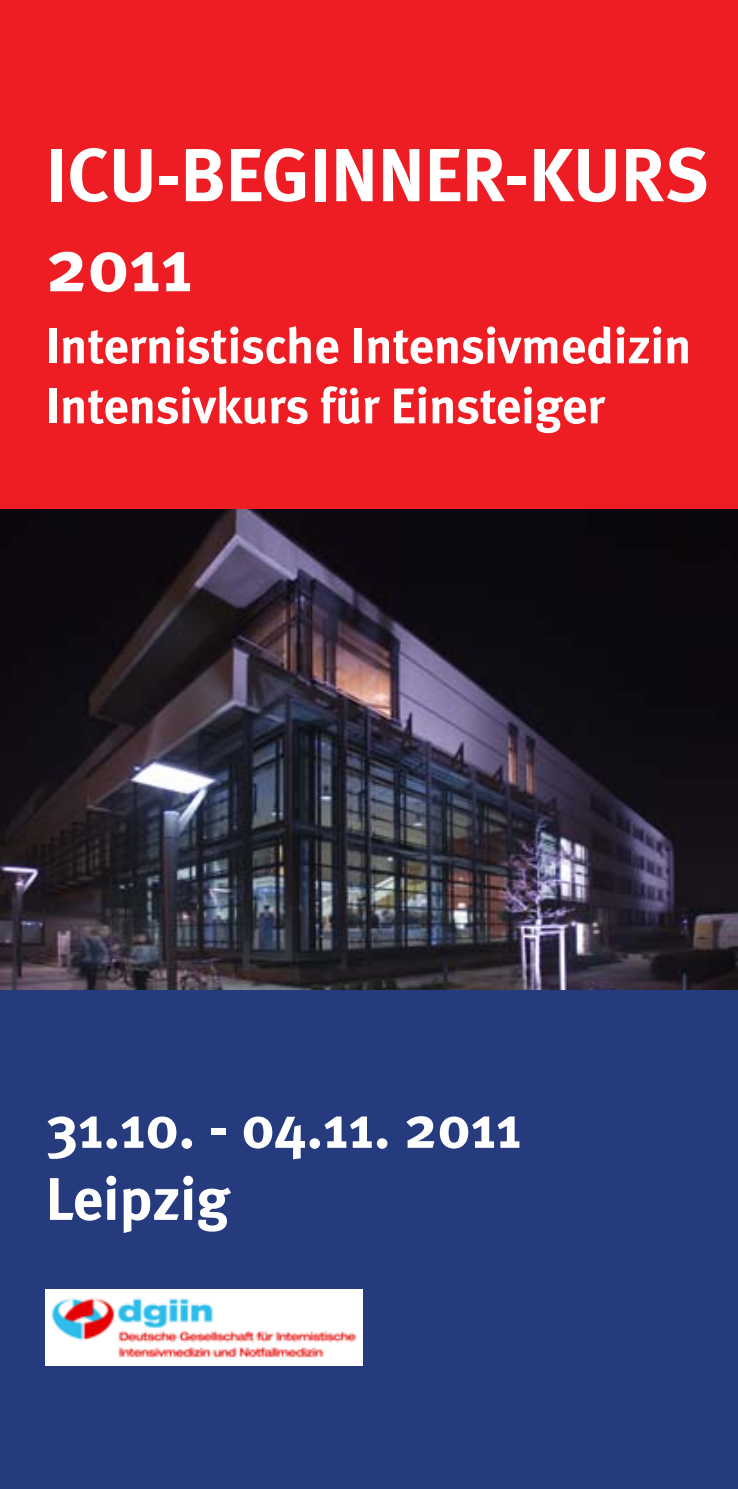
<style>
.page{position:relative;width:738px;height:1489px;background:#fff}
.page>*{position:absolute;margin:0;border:0;box-sizing:border-box;transform-origin:0 0}
.t1{font:700 75px/90px "Meta";color:#fff}
.t2{font:700 60px/72px "Meta";color:#fff}
.t3{font:700 50px/60px "Meta";color:#fff}
</style>
<div class="page">
<img style="left:0;top:508px;width:737px;height:482px">
<div style="left:0;top:0;width:737px;height:508px;background:#ee1d23"></div>
<div style="left:0;top:990px;width:737px;height:498px;background:#263b7d"></div>
<img style="left:46px;top:1289px;width:316px;height:76px">
<h1 class="t1" style="left:46px;top:129px;width:663px">ICU-BEGINNER-KURS<br>2011</h1>
<p class="t3" style="left:46px;top:315px;width:646px">Internistische Intensivmedizin<br>Intensivkurs für Einsteiger</p>
<p class="t2" style="left:46px;top:1090px;width:477px">31.10. - 04.11. 2011<br>Leipzig</p>
</div>
